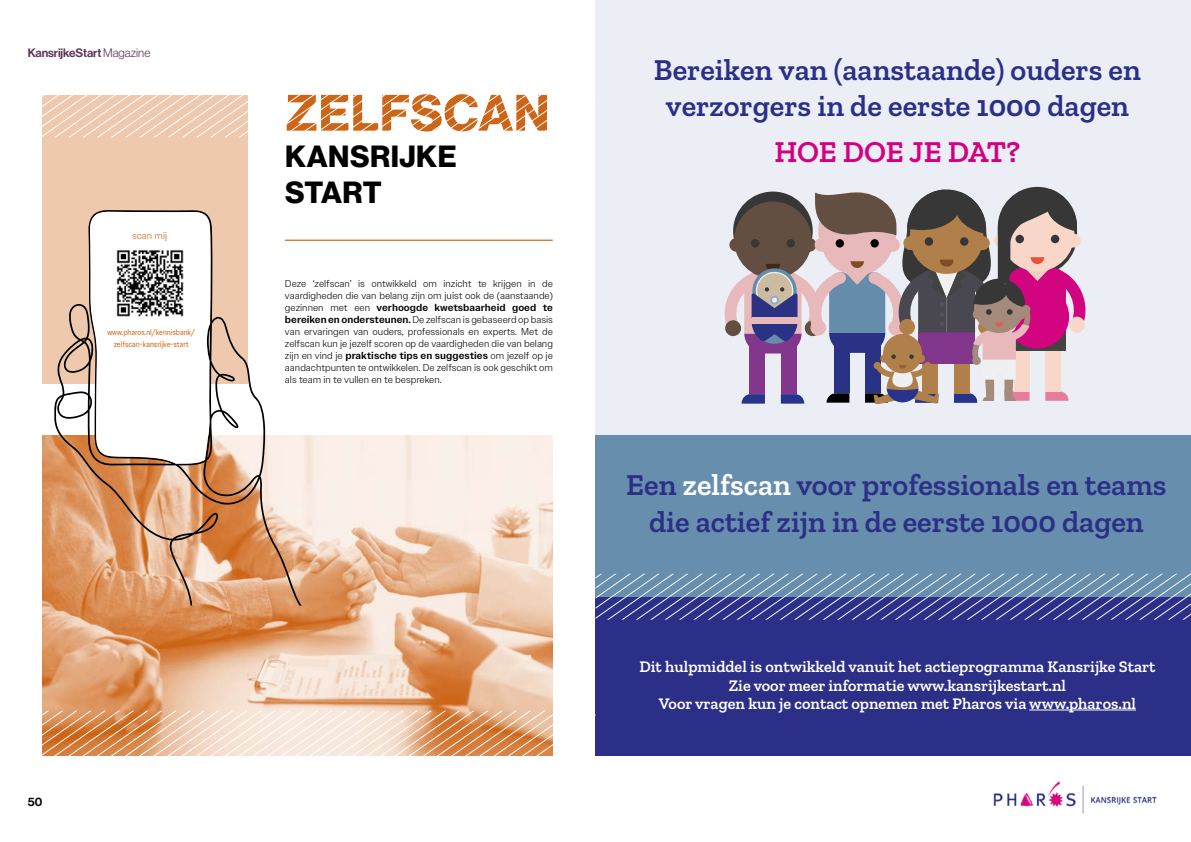
<style>
.page{position:relative;width:1191px;height:842px;background:#fff}
.page>*{position:absolute;margin:0;border:0;box-sizing:border-box;transform-origin:0 0}
.t1{font:50px "N Haas Grotesk DS Pro 75 Bd";letter-spacing:.015em;color:#ce6415}
.t2{font:600 30.4px/36.5px "Zilla Slab";color:#2c2f88;text-align:center}
.t3{font:600 30.4px "Zilla Slab";letter-spacing:-.01em;color:#d4007f}
.t4{font:30px/36px "N Haas Grotesk DS Pro 75 Bd";letter-spacing:.015em;color:#000}
.t5{font:600 16.2px/18.3px "Zilla Slab";color:#fff;text-align:center}
.t6{font:12px "N Haas Grotesk DS Pro 65 Md";letter-spacing:-.01em;color:#5d3657}
.t7{font:12px "N Haas Grotesk DS Pro 65 Md";color:#000}
.t8{font:300 10px/12px "Owners Text";color:#000;text-align:justify}
.t9{font:300 10px "Owners Text";color:#ce6415}
.t10{font:8px/12px "Owners Text";color:#ce6415;text-align:center;scale:.88 1}
.s1{font-family:"N Haas Grotesk DS Pro 45 Lt"}
.s2{font-weight:500}
.s3{color:#fff}
</style>
<div class="page">
<div style="left:595px;top:0;width:596px;height:435px;background:#ebeef4"></div>
<div style="left:595px;top:435px;width:596px;height:208px;background:#678eac"></div>
<div style="left:595px;top:597px;width:596px;height:159px;background:#2c2f88"></div>
<svg style="left:595px;top:574px;width:596px;height:46px"></svg>
<hr style="left:1029px;top:710px;width:107px;height:1px;background:#fff">
<svg style="left:724px;top:187px;width:361px;height:217px"></svg>
<div style="left:1021px;top:305px;width:9px;height:9px;background:#a48a7a;border-radius:50%"></div>
<hr style="left:285px;top:240px;width:268px;height:1px;background:#ce6415">
<img style="left:43px;top:436px;width:510px;height:275px">
<div style="left:43px;top:95px;width:205px;height:288px;background:#eec9ad"></div>
<svg style="left:54px;top:210px;width:248px;height:396px"></svg>
<svg style="left:90px;top:212px;width:121px;height:252px"></svg>
<img style="left:113px;top:247px;width:73px;height:73px">
<img style="left:993px;top:781px;width:164px;height:33px">
<svg style="left:42px;top:711px;width:511px;height:45px;background:#e8bb9a"></svg>
<svg style="left:42px;top:95px;width:206px;height:42px"></svg>
<p class="t6" style="left:28px;top:46px;width:124px">KansrijkeStart <span class="s1">Magazine</span></p>
<p class="t9" style="left:132px;top:230px;width:37px">scan mij</p>
<p class="t10" style="left:107px;top:326px;width:101px">www.pharos.nl/kennisbank/ zelfscan-kansrijke-start</p>
<p class="t7" style="left:28px;top:795px;width:16px">50</p>
<h1 class="t1" style="left:285px;top:84px;width:265px">ZELFSCAN</h1>
<h3 class="t4" style="left:285px;top:139px;width:173px">KANSRIJKE<br>START</h3>
<p class="t9" style="left:285px;top:230px;width:269px">__________________________________________________</p>
<p class="t8" style="left:285px;top:278px;width:269px">Deze ‘zelfscan’ is ontwikkeld om inzicht te krijgen in de vaardigheden die van belang zijn om juist ook de (aanstaande) gezinnen met een <span class="s2">verhoogde kwetsbaarheid goed te bereiken en ondersteunen.</span> De zelfscan is gebaseerd op basis van ervaringen van ouders, professionals en experts. Met de zelfscan kun je jezelf scoren op de vaardigheden die van belang zijn en vind je <span class="s2">praktische tips en suggesties</span> om jezelf op je aandachtpunten te ontwikkelen. De zelfscan is ook geschikt om als team in te vullen en te bespreken.</p>
<h2 class="t2" style="left:654px;top:41px;width:488px">Bereiken van (aanstaande) ouders en verzorgers in de eerste 1000 dagen</h2>
<h2 class="t3" style="left:774px;top:125px;width:247px">HOE DOE JE DAT?</h2>
<h2 class="t2" style="left:654px;top:51px;width:488px">Bereiken van (aanstaande) ouders en verzorgers in de eerste 1000 dagen</h2>
<h2 class="t3" style="left:774px;top:134px;width:247px">HOE DOE JE DAT?</h2>
<h2 class="t2" style="left:626px;top:457px;width:542px">Een <span class="s3">zelfscan</span> voor professionals en teams die actief zijn in de eerste 1000 dagen</h2>
<h2 class="t2" style="left:626px;top:467px;width:542px">Een <span class="s3">zelfscan</span> voor professionals en teams die actief zijn in de eerste 1000 dagen</h2>
<h3 class="t5" style="left:639px;top:658px;width:517px">Dit hulpmiddel is ontwikkeld vanuit het actieprogramma Kansrijke Start<br>Zie voor meer informatie www.kansrijkestart.nl<br>Voor vragen kun je contact opnemen met Pharos via www.pharos.nl</h3>
</div>
